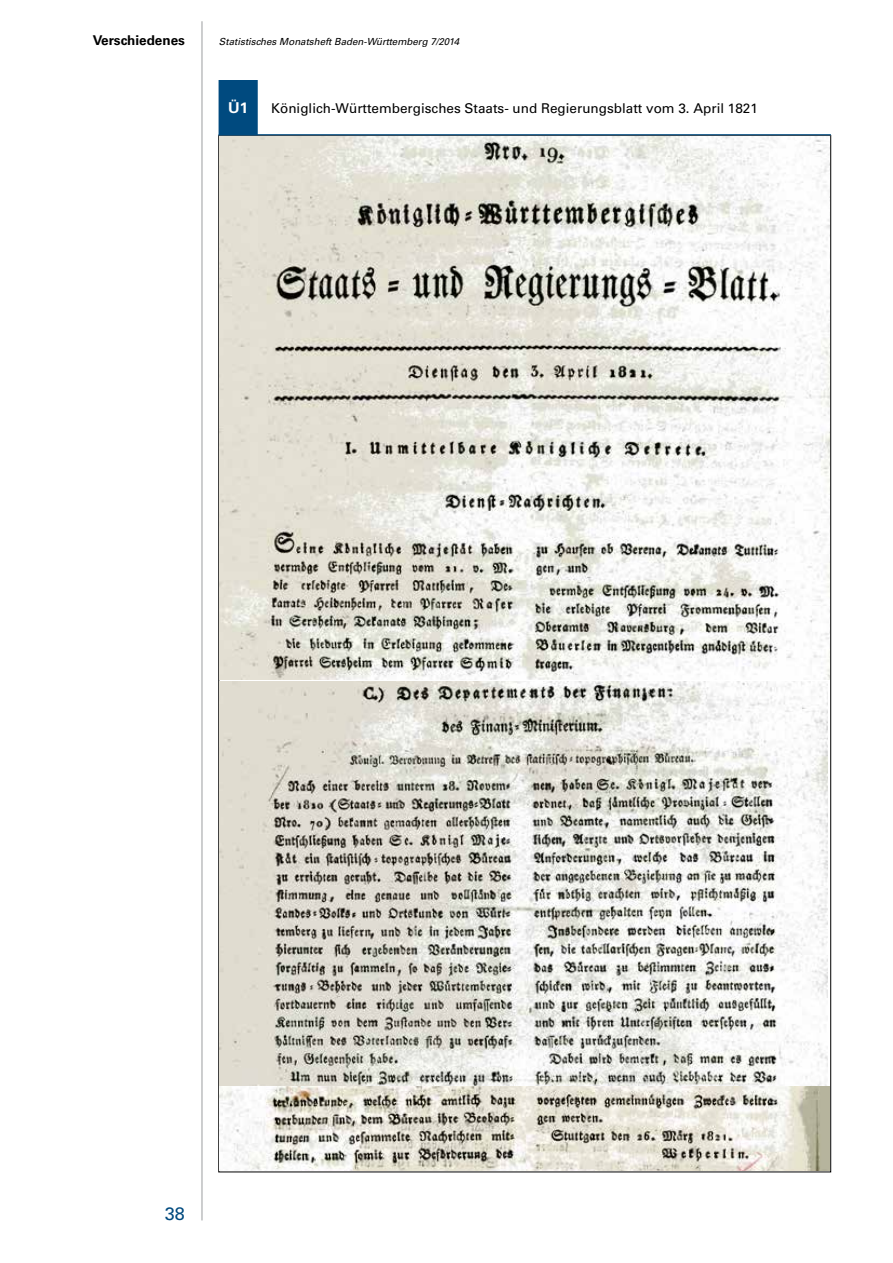
<style>
.page{position:relative;width:893px;height:1263px;background:#fff}
.page>*{position:absolute;margin:0;border:0;box-sizing:border-box;transform-origin:0 0}
.t1{font:18px "Univers";color:#004a7f}
.t2{font:700 15px "Univers";color:#fff}
.t3{font:13.5px "Univers";color:#000}
.t4{font:700 13.5px "Univers";color:#000}
.t5{font:italic 9.75px "Univers";color:#000}
</style>
<div class="page">
<hr style="left:202px;top:21px;width:1px;height:1199px;background:#9c9e9f">
<div style="left:219px;top:80px;width:39px;height:55px;background:#004a7f;border:2px solid #004a7f"></div>
<hr style="left:219px;top:134px;width:612px;height:1px;background:#004a7f">
<img style="left:220px;top:137px;width:610px;height:543px">
<img style="left:220px;top:682px;width:608px;height:405px">
<img style="left:220px;top:1087px;width:610px;height:84px">
<p class="t4" style="left:93px;top:32px;width:94px">Verschiedenes</p>
<p class="t5" style="left:219px;top:35px;width:242px">Statistisches Monatsheft Baden-Württemberg 7/2014</p>
<p class="t2" style="left:228px;top:99px;width:22px">Ü1</p>
<p class="t3" style="left:271px;top:100px;width:488px">Königlich-Württembergisches Staats- und Regierungsblatt vom 3. April 1821</p>
<h1 class="t1" style="left:165px;top:1203px;width:22px">38</h1>
</div>
